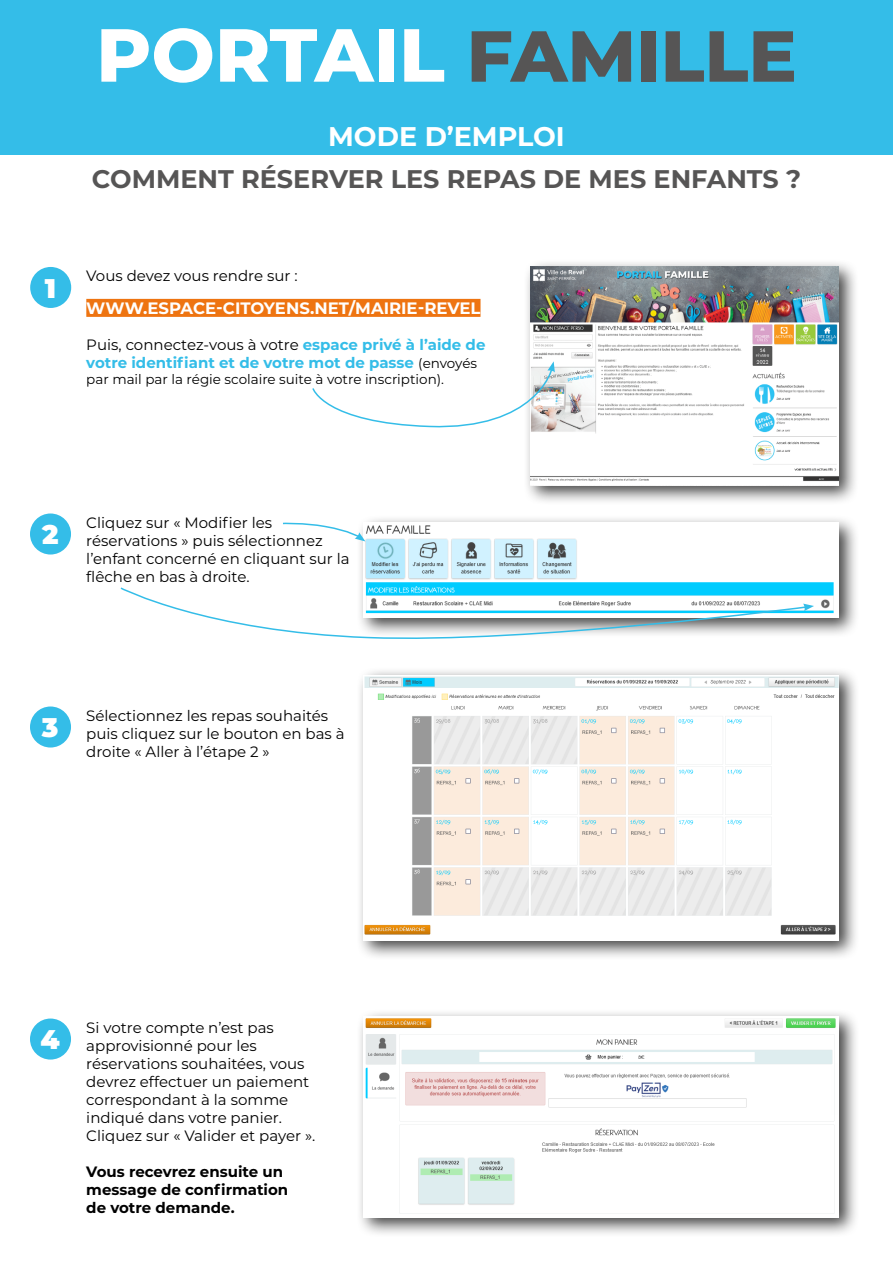
<style>
.page{position:relative;width:893px;height:1263px;background:#fff}
.page>*{position:absolute;margin:0;border:0;box-sizing:border-box;transform-origin:0 0}
.t1{font:800 75px "Montserrat";color:#fff}
.t2{font:700 27px "Montserrat";color:#fff}
.t3{font:900 27px "Montserrat";color:#fff}
.t4{font:700 25.5px "Montserrat";color:#565555}
.t5{font:700 16.5px "Montserrat";color:#fff}
.t6{font:15px/18px "Montserrat";color:#000}
.t7{font:700 15px/18px "Montserrat";color:#34bde8}
.t8{font:700 15px/18px "Montserrat";color:#000}
.t9{font:13.5px "Montserrat";color:#000}
.s1{font-size:72px;color:#565555}
.s2{font-weight:400;color:#000}
.s3{font-weight:400;font-size:13.5px;color:#000}
</style>
<div class="page">
<div style="left:0;top:1px;width:893px;height:154px;background:#34bde8"></div>
<div style="left:86px;top:299px;width:394px;height:18px;background:#ee7411"></div>
<div style="left:523px;top:259px;width:336px;height:247px;background:#000;opacity:.75"></div>
<img style="left:531px;top:267px;width:308px;height:219px">
<svg style="left:312px;top:361px;width:243px;height:71px"></svg>
<div style="left:30px;top:513px;width:41px;height:41px;background:#34bde8;border-radius:50%"></div>
<div style="left:30px;top:267px;width:41px;height:41px;background:#34bde8;border-radius:50%"></div>
<div style="left:356px;top:514px;width:503px;height:124px;background:#000;opacity:.75"></div>
<img style="left:364px;top:523px;width:475px;height:95px">
<svg style="left:283px;top:522px;width:82px;height:19px"></svg>
<svg style="left:120px;top:587px;width:694px;height:52px"></svg>
<div style="left:30px;top:706px;width:41px;height:41px;background:#34bde8;border-radius:50%"></div>
<div style="left:356px;top:667px;width:503px;height:294px;background:#000;opacity:.75"></div>
<img style="left:364px;top:675px;width:475px;height:266px">
<div style="left:30px;top:1018px;width:41px;height:41px;background:#34bde8;border-radius:50%"></div>
<div style="left:356px;top:1009px;width:503px;height:229px;background:#000;opacity:.75"></div>
<img style="left:364px;top:1017px;width:475px;height:200px">
<h1 class="t1" style="left:96px;top:0;width:702px">PORTAIL <span class="s1">FAMILLE</span></h1>
<h2 class="t2" style="left:328px;top:117px;width:238px">MODE D’EMPLOI</h2>
<h3 class="t4" style="left:92px;top:161px;width:711px">COMMENT RÉSERVER LES REPAS DE MES ENFANTS ?</h3>
<h2 class="t3" style="left:45px;top:268px;width:13px">1</h2>
<p class="t6" style="left:86px;top:267px;width:213px">Vous devez vous rendre sur :</p>
<p class="t5" style="left:86px;top:296px;width:396px">WWW.ESPACE-CITOYENS.NET/MAIRIE-REVEL</p>
<p class="t7" style="left:86px;top:335px;width:401px"><span class="s2">Puis, connectez-vous à votre</span> espace privé à l’aide de votre identifiant et de votre mot de passe <span class="s3">(envoyés</span></p>
<p class="t9" style="left:86px;top:370px;width:359px">par mail par la régie scolaire suite à votre inscription).</p>
<h2 class="t3" style="left:42px;top:514px;width:18px">2</h2>
<p class="t6" style="left:86px;top:513px;width:265px">Cliquez sur « Modifier les réservations » puis sélectionnez l’enfant concerné en cliquant sur la flêche en bas à droite.</p>
<h2 class="t3" style="left:42px;top:707px;width:18px">3</h2>
<p class="t6" style="left:86px;top:706px;width:260px">Sélectionnez les repas souhaités puis cliquez sur le bouton en bas à droite « Aller à l’étape 2 »</p>
<h2 class="t3" style="left:41px;top:1019px;width:21px">4</h2>
<p class="t6" style="left:86px;top:1018px;width:230px">Si votre compte n’est pas approvisionné pour les réservations souhaitées, vous devrez effectuer un paiement correspondant à la somme indiqué dans votre panier.<br>Cliquez sur « Valider et payer ».</p>
<p class="t8" style="left:86px;top:1162px;width:203px">Vous recevrez ensuite un message de confirmation de votre demande.</p>
</div>
